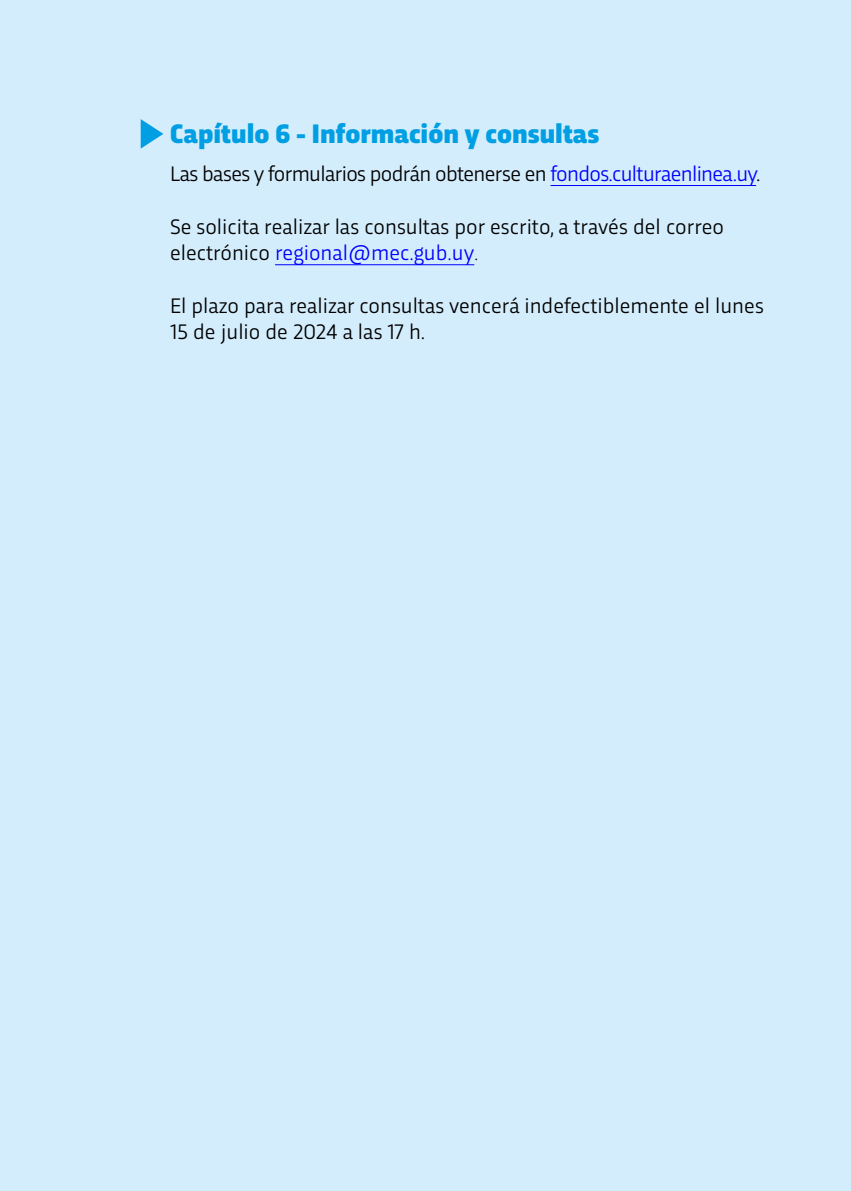
<style>
.page{position:relative;width:851px;height:1191px;background:#fff}
.page>*{position:absolute;margin:0;border:0;box-sizing:border-box;transform-origin:0 0}
.t1{font:900 28px "Trasandina";color:#009fe3}
.t2{font:22px/26.4px "Trasandina";color:#000}
.t3{font:22px "Trasandina";letter-spacing:-.03em;color:#000}
.s1{color:#00f}
.s2{font-weight:300}
</style>
<div class="page">
<div style="left:0;top:0;width:850px;height:1191px;background:#d4edfc"></div>
<hr style="left:550px;top:185px;width:206px;height:1px;background:#00f">
<hr style="left:275px;top:264px;width:199px;height:1px;background:#00f">
<svg style="left:141px;top:119px;width:22px;height:30px"></svg>
<p class="t1" style="left:170px;top:113px;width:430px">Capítulo 6 - Información y consultas</p>
<p class="t3" style="left:170px;top:157px;width:591px">Las bases y formularios podrán obtenerse en <span class="s1">fondos.culturaenlinea.uy</span>.</p>
<p class="t2" style="left:170px;top:211px;width:555px">Se solicita realizar las consultas por escrito, a través del correo electrónico <span class="s1">regional@mec.gub.uy</span><span class="s2">.</span></p>
<p class="t2" style="left:170px;top:290px;width:595px">El plazo para realizar consultas vencerá indefectiblemente el lunes<br>15 de julio de 2024 a las 17 h.</p>
</div>
